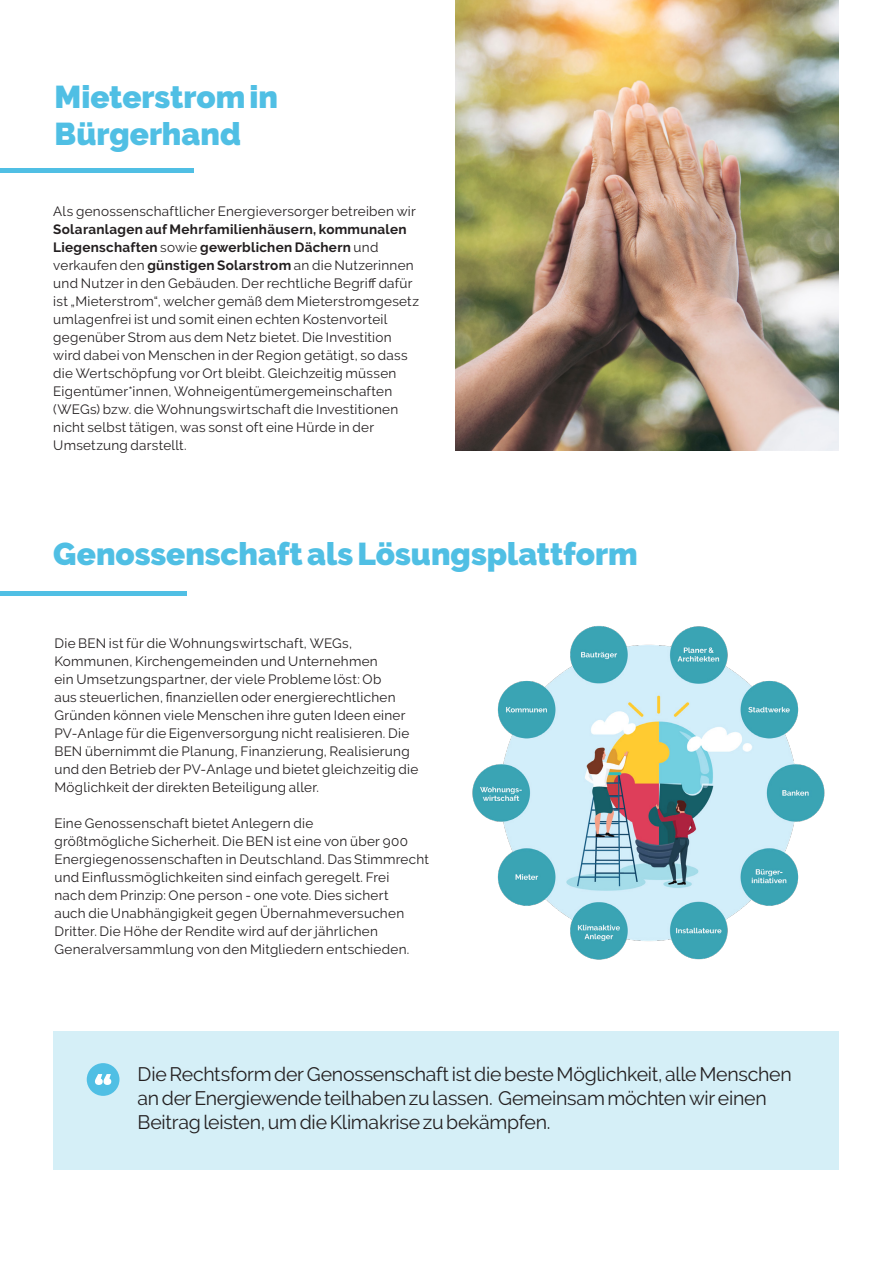
<style>
.page{position:relative;width:893px;height:1263px;background:#fff}
.page>*{position:absolute;margin:0;border:0;box-sizing:border-box;transform-origin:0 0}
.t1{font:900 31.5px/37.8px "Raleway";color:#50bfe4}
.t2{font:19.5px/24px "Raleway";letter-spacing:-.015em;color:#231f20}
.t3{font:13.5px/18px "Raleway";letter-spacing:.02em;color:#231f20}
.s1{font-weight:700}
</style>
<div class="page">
<div style="left:53px;top:1031px;width:786px;height:139px;background:#d5eff7"></div>
<hr style="left:0;top:168px;width:194px;height:4px;background:#50bfe4">
<hr style="left:0;top:591px;width:186px;height:4px;background:#50bfe4">
<img style="left:472px;top:626px;width:353px;height:334px">
<img style="left:455px;top:0;width:384px;height:450px">
<div style="left:87px;top:1063px;width:32px;height:33px;background:#50bfe4;border-radius:50%"></div>
<svg style="left:95px;top:1074px;width:16px;height:11px"></svg>
<h1 class="t1" style="left:54px;top:78px;width:225px">Mieterstrom in<br>Bürgerhand</h1>
<p class="t3" style="left:53px;top:202px;width:364px">Als genossenschaftlicher Energieversorger betreiben wir</p>
<p class="t3" style="left:53px;top:220px;width:367px"><span class="s1">Solaranlagen auf Mehrfamilienhäusern, kommunalen Liegenschaften</span> sowie <span class="s1">gewerblichen Dächern</span> und verkaufen den <span class="s1">günstigen Solarstrom</span> an die Nutzerinnen und Nutzer in den Gebäuden. Der rechtliche Begriff dafür ist „Mieterstrom“, welcher gemäß dem Mieterstromgesetz umlagenfrei ist und somit einen echten Kostenvorteil gegenüber Strom aus dem Netz bietet. Die Investition wird dabei von Menschen in der Region getätigt, so dass die Wertschöpfung vor Ort bleibt. Gleichzeitig müssen Eigentümer*innen, Wohneigentümergemeinschaften (WEGs) bzw. die Wohnungswirtschaft die Investitionen nicht selbst tätigen, was sonst oft eine Hürde in der Umsetzung darstellt.</p>
<h1 class="t1" style="left:53px;top:535px;width:586px">Genossenschaft als Lösungsplattform</h1>
<p class="t3" style="left:54px;top:634px;width:366px">Die BEN ist für die Wohnungswirtschaft, WEGs, Kommunen, Kirchengemeinden und Unternehmen<br>ein Umsetzungspartner, der viele Probleme löst: Ob<br>aus steuerlichen, finanziellen oder energierechtlichen Gründen können viele Menschen ihre guten Ideen einer PV-Anlage für die Eigenversorgung nicht realisieren. Die BEN übernimmt die Planung, Finanzierung, Realisierung und den Betrieb der PV-Anlage und bietet gleichzeitig die Möglichkeit der direkten Beteiligung aller.</p>
<p class="t3" style="left:54px;top:814px;width:376px">Eine Genossenschaft bietet Anlegern die<br>größtmögliche Sicherheit. Die BEN ist eine von über 900<br>Energiegenossenschaften in Deutschland. Das Stimmrecht und Einflussmöglichkeiten sind einfach geregelt. Frei<br>nach dem Prinzip: One person - one vote. Dies sichert<br>auch die Unabhängigkeit gegen Übernahmeversuchen Dritter. Die Höhe der Rendite wird auf der jährlichen Generalversammlung von den Mitgliedern entschieden.</p>
<h2 class="t2" style="left:137px;top:1062px;width:656px">Die Rechtsform der Genossenschaft ist die beste Möglichkeit, alle Menschen an der Energiewende teilhaben zu lassen. Gemeinsam möchten wir einen<br>Beitrag leisten, um die Klimakrise zu bekämpfen.</h2>
</div>
